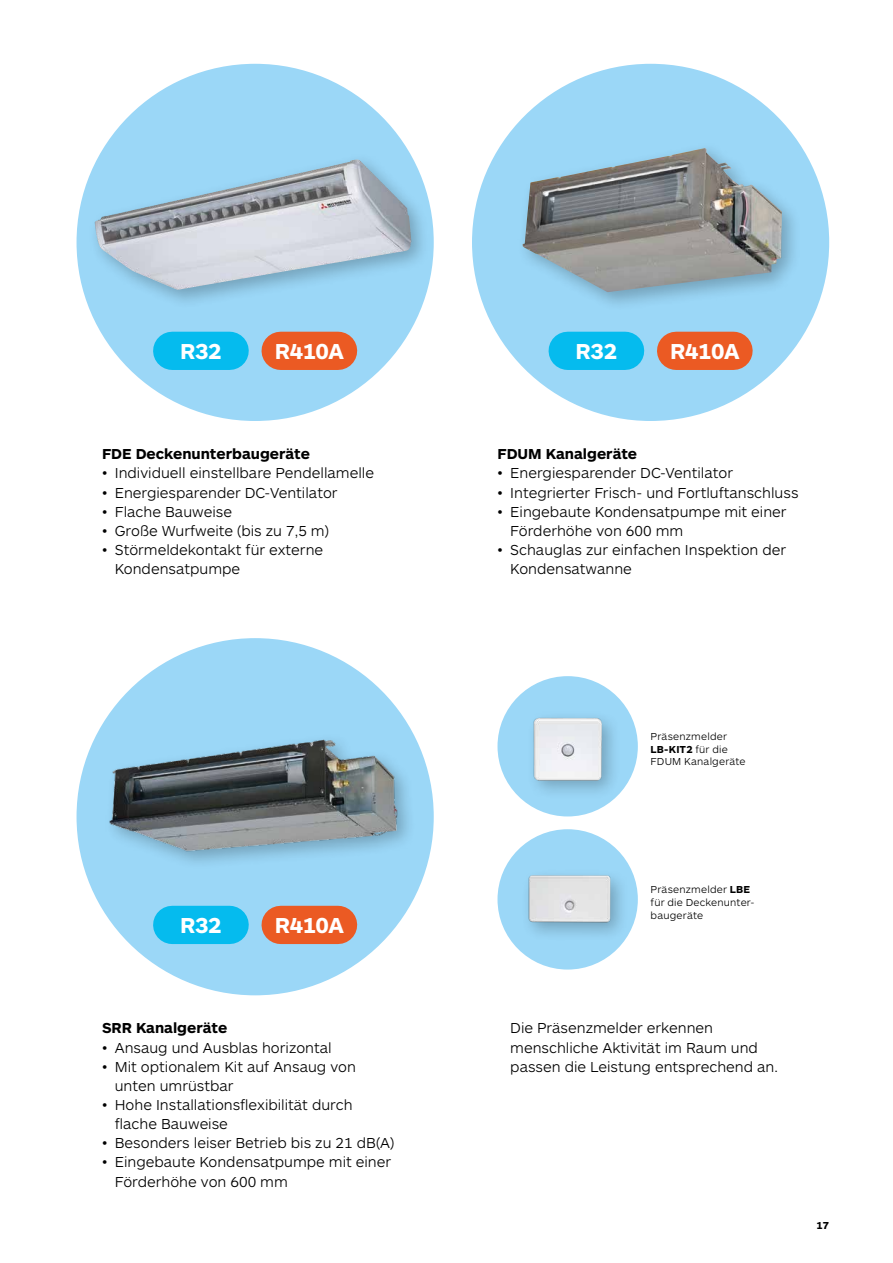
<style>
.page{position:relative;width:893px;height:1263px;background:#fff}
.page>*{position:absolute;margin:0;border:0;box-sizing:border-box;transform-origin:0 0}
.t1{font:700 22.5px "ARS Maquette";letter-spacing:-.015em;color:#fff}
.t2{font:300 15px/19.2px "ARS Maquette";color:#000}
.t3{font:700 15px "ARS Maquette";color:#000}
.t4{font:300 10.5px/12.8px "ARS Maquette";letter-spacing:.02em;color:#000}
.t5{font:700 10.5px "ARS Maquette";color:#000}
.s1{font-weight:700}
</style>
<div class="page">
<div style="left:472px;top:64px;width:357px;height:357px;background:#9bd7f7;border-radius:50%"></div>
<div style="left:77px;top:64px;width:357px;height:357px;background:#9bd7f7;border-radius:50%"></div>
<div style="left:77px;top:638px;width:357px;height:357px;background:#9bd7f7;border-radius:50%"></div>
<div style="left:87px;top:152px;width:344px;height:157px;background:#000;opacity:.25"></div>
<img style="left:95px;top:159px;width:316px;height:131px">
<div style="left:516px;top:141px;width:286px;height:171px;background:#000;opacity:.25"></div>
<img style="left:523px;top:148px;width:259px;height:144px">
<div style="left:103px;top:732px;width:313px;height:138px;background:#9bd7f7"></div>
<img style="left:109px;top:739px;width:294px;height:121px">
<div style="left:281px;top:332px;width:57px;height:38px;background:#eb5a23"></div>
<div style="left:172px;top:332px;width:58px;height:38px;background:#05bbee"></div>
<div style="left:676px;top:332px;width:57px;height:38px;background:#eb5a23"></div>
<div style="left:568px;top:332px;width:57px;height:38px;background:#05bbee"></div>
<div style="left:281px;top:906px;width:57px;height:38px;background:#eb5a23"></div>
<div style="left:172px;top:906px;width:58px;height:38px;background:#05bbee"></div>
<div style="left:497px;top:676px;width:141px;height:140px;background:#9bd7f7;border-radius:50%"></div>
<div style="left:497px;top:829px;width:141px;height:140px;background:#9bd7f7;border-radius:50%"></div>
<div style="left:526px;top:710px;width:96px;height:89px;background:#000;opacity:.25"></div>
<img style="left:529px;top:713px;width:77px;height:74px">
<div style="left:521px;top:868px;width:109px;height:73px;background:#000;opacity:.25"></div>
<img style="left:525px;top:871px;width:90px;height:58px">
<h1 class="t1" style="left:180px;top:337px;width:43px">R32</h1>
<h1 class="t1" style="left:275px;top:337px;width:71px">R410A</h1>
<h1 class="t1" style="left:575px;top:337px;width:43px">R32</h1>
<h1 class="t1" style="left:670px;top:337px;width:71px">R410A</h1>
<p class="t3" style="left:102px;top:444px;width:209px">FDE Deckenunterbaugeräte</p>
<p class="t2" style="left:102px;top:463px;width:274px">• Individuell einstellbare Pendellamelle</p>
<p class="t2" style="left:102px;top:482px;width:237px">• Energiesparender DC-Ventilator</p>
<p class="t2" style="left:102px;top:501px;width:131px">• Flache Bauweise</p>
<p class="t2" style="left:102px;top:520px;width:228px">• Große Wurfweite (bis zu 7,5 m)</p>
<p class="t2" style="left:115px;top:539px;width:210px;text-indent:-13px">• Störmeldekontakt für externe<br>Kondensatpumpe</p>
<p class="t3" style="left:497px;top:444px;width:141px">FDUM Kanalgeräte</p>
<p class="t2" style="left:497px;top:463px;width:237px">• Energiesparender DC-Ventilator</p>
<p class="t2" style="left:497px;top:482px;width:302px">• Integrierter Frisch- und Fortluftanschluss</p>
<p class="t2" style="left:510px;top:501px;width:278px;text-indent:-13px">• Eingebaute Kondensatpumpe mit einer<br>Förderhöhe von 600 mm</p>
<p class="t2" style="left:510px;top:539px;width:277px;text-indent:-13px">• Schauglas zur einfachen Inspektion der<br>Kondensatwanne</p>
<h1 class="t1" style="left:180px;top:911px;width:43px">R32</h1>
<h1 class="t1" style="left:275px;top:911px;width:71px">R410A</h1>
<p class="t3" style="left:102px;top:1018px;width:127px">SRR Kanalgeräte</p>
<p class="t2" style="left:102px;top:1037px;width:231px">• Ansaug und Ausblas horizontal</p>
<p class="t2" style="left:115px;top:1056px;width:243px;text-indent:-13px">• Mit optionalem Kit auf Ansaug von unten umrüstbar</p>
<p class="t2" style="left:115px;top:1094px;width:239px;text-indent:-13px">• Hohe Installationsflexibilität durch flache Bauweise</p>
<p class="t2" style="left:102px;top:1133px;width:294px">• Besonders leiser Betrieb bis zu 21 dB(A)</p>
<p class="t2" style="left:115px;top:1152px;width:278px;text-indent:-13px">• Eingebaute Kondensatpumpe mit einer<br>Förderhöhe von 600 mm</p>
<p class="t4" style="left:651px;top:729px;width:97px">Präsenzmelder<br><span class="s1">LB-KIT2</span> für die<br>FDUM Kanalgeräte</p>
<p class="t4" style="left:651px;top:882px;width:105px">Präsenzmelder <span class="s1">LBE </span>für die Deckenunter&shy;baugeräte</p>
<p class="t2" style="left:510px;top:1018px;width:269px">Die Präsenzmelder erkennen menschliche Aktivität im Raum und passen die Leistung entsprechend an.</p>
<p class="t5" style="left:817px;top:1218px;width:14px">17</p>
</div>
